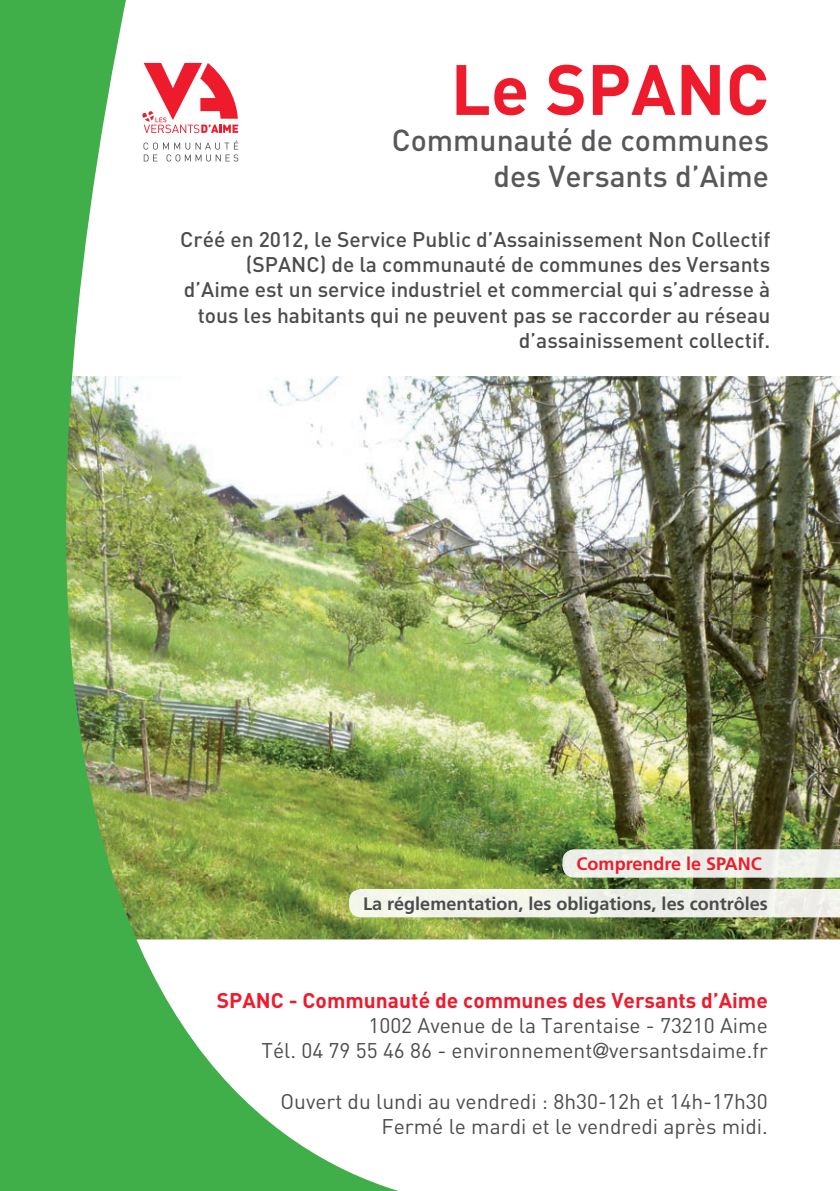
<style>
.page{position:relative;width:840px;height:1191px;background:#fff}
.page>*{position:absolute;margin:0;border:0;box-sizing:border-box;transform-origin:0 0}
.t1{font:700 70px "Din Euro T";color:#ee1b2d}
.t2{font:500 30px "Din Euro T";color:#57585a}
.t3{font:500 21px/25.2px "Din Euro T";color:#4b4c4d;text-align:right}
.t4{font:21px "Din Euro T";color:#4b4c4d}
.t5{font:700 21px "Din Euro T";color:#ee1b2d}
.t6{font:700 18px "Frutiger";color:#4b4c4d}
.t7{font:700 18px "Frutiger";color:#ee1b2d}
</style>
<div class="page">
<img style="left:533px;top:376px;width:306px;height:564px">
<div style="left:562px;top:849px;width:277px;height:28px;background:#edf0ea"></div>
<div style="left:533px;top:889px;width:306px;height:28px;background:#edefe9"></div>
<img style="left:0;top:0;width:533px;height:1191px">
<p class="t1" style="left:450px;top:44px;width:320px">Le SPANC</p>
<p class="t2" style="left:392px;top:121px;width:378px">Communauté de communes</p>
<p class="t2" style="left:493px;top:157px;width:277px">des Versants d’Aime</p>
<p class="t3" style="left:180px;top:226px;width:591px">Créé en 2012, le Service Public d’Assainissement Non Collectif (SPANC) de la communauté de communes des Versants d’Aime est un service industriel et commercial qui s’adresse à tous les habitants qui ne peuvent pas se raccorder au réseau d’assainissement collectif.</p>
<p class="t7" style="left:576px;top:853px;width:187px">Comprendre le SPANC</p>
<p class="t6" style="left:363px;top:893px;width:406px">La réglementation, les obligations, les contrôles</p>
<p class="t5" style="left:217px;top:986px;width:552px">SPANC - Communauté de communes des Versants d’Aime</p>
<p class="t4" style="left:368px;top:1012px;width:401px">1002 Avenue de la Tarentaise - 73210 Aime</p>
<p class="t4" style="left:261px;top:1037px;width:507px">Tél. 04 79 55 46 86 - environnement@versantsdaime.fr</p>
<p class="t4" style="left:280px;top:1088px;width:488px">Ouvert du lundi au vendredi : 8h30-12h et 14h-17h30</p>
<p class="t4" style="left:381px;top:1113px;width:387px">Fermé le mardi et le vendredi après midi.</p>
</div>
